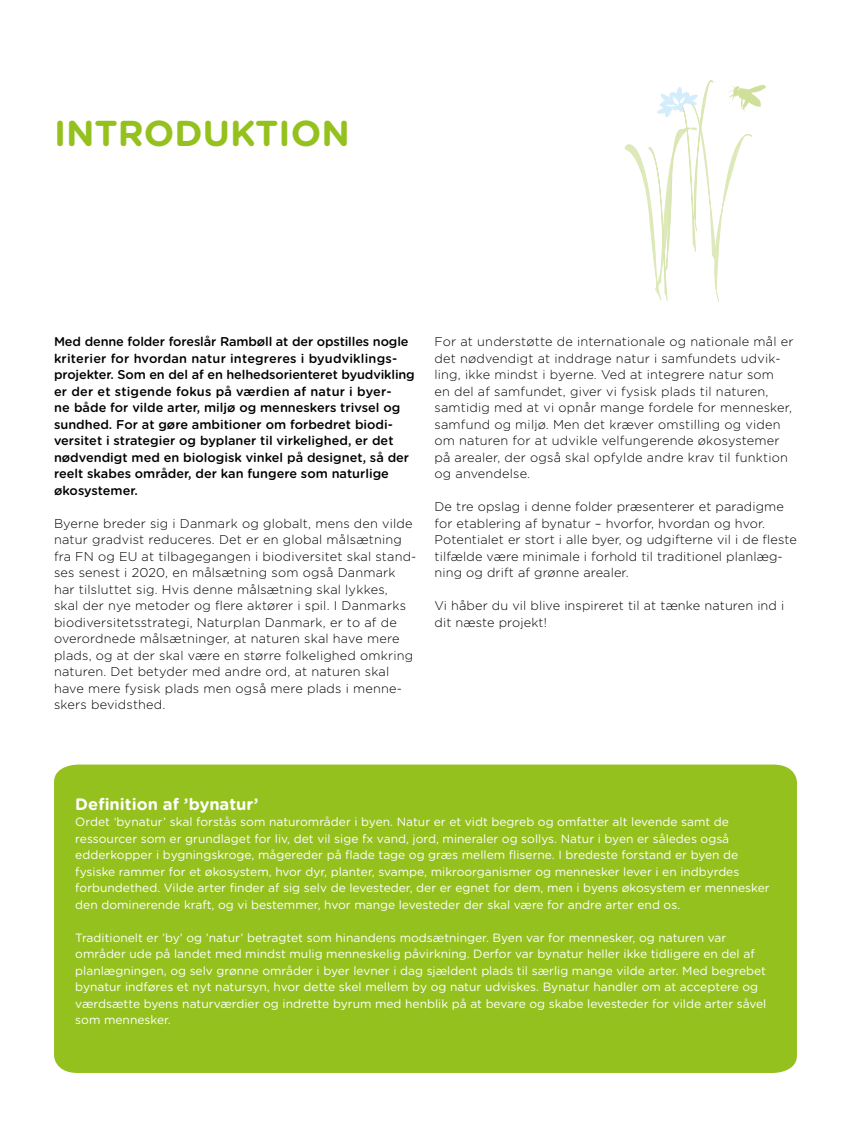
<style>
.page{position:relative;width:851px;height:1123px;background:#fff}
.page>*{position:absolute;margin:0;border:0;box-sizing:border-box;transform-origin:0 0}
.t1{font:700 36px "Gotham Rounded";color:#95c11f}
.t2{font:700 16.5px "Gotham Rounded";color:#fff}
.t3{font:300 12.75px/16.5px "Gotham Rounded";letter-spacing:.015em;color:#000}
.t4{font:500 12.75px/16.5px "Gotham Rounded";color:#000}
.t5{font:12px/16.5px "Gotham Rounded";color:#fff}
</style>
<div class="page">
<svg style="left:624px;top:80px;width:142px;height:222px"></svg>
<div style="left:54px;top:764px;width:742px;height:309px;background:#95c11f"></div>
<h1 class="t1" style="left:54px;top:111px;width:297px">INTRODUKTION</h1>
<p class="t4" style="left:54px;top:333px;width:362px">Med denne folder foreslår Rambøll at der opstilles nogle kriterier for hvordan natur integreres i byudviklings&shy;projekter. Som en del af en helhedsorienteret byudvikling er der et stigende fokus på værdien af natur i byer-<br>ne både for vilde arter, miljø og menneskers trivsel og sundhed. For at gøre ambitioner om forbedret biodi&shy;versitet i strategier og byplaner til virkelighed, er det nødvendigt med en biologisk vinkel på designet, så der reelt skabes områder, der kan fungere som naturlige økosystemer.</p>
<p class="t3" style="left:54px;top:515px;width:364px">Byerne breder sig i Danmark og globalt, mens den vilde natur gradvist reduceres. Det er en global målsætning fra FN og EU at tilbagegangen i biodiversitet skal stand&shy;ses senest i 2020, en målsætning som også Danmark har tilsluttet sig. Hvis denne målsætning skal lykkes,<br>skal der nye metoder og flere aktører i spil. I Danmarks biodiversitetsstrategi, Naturplan Danmark, er to af de overordnede målsætninger, at naturen skal have mere plads, og at der skal være en større folkelighed omkring naturen. Det betyder med andre ord, at naturen skal have mere fysisk plads men også mere plads i menne&shy;skers bevidsthed.</p>
<p class="t3" style="left:434px;top:333px;width:360px">For at understøtte de internationale og nationale mål er det nødvendigt at inddrage natur i samfundets udvik&shy;ling, ikke mindst i byerne. Ved at integrere natur som<br>en del af samfundet, giver vi fysisk plads til naturen, samtidig med at vi opnår mange fordele for mennesker, samfund og miljø. Men det kræver omstilling og viden om naturen for at udvikle velfungerende økosystemer på arealer, der også skal opfylde andre krav til funktion og anvendelse.</p>
<p class="t3" style="left:434px;top:498px;width:364px">De tre opslag i denne folder præsenterer et paradigme for etablering af bynatur – hvorfor, hvordan og hvor.<br>Potentialet er stort i alle byer, og udgifterne vil i de fleste tilfælde være minimale i forhold til traditionel planlæg&shy;ning og drift af grønne arealer.</p>
<p class="t3" style="left:434px;top:597px;width:351px">Vi håber du vil blive inspireret til at tænke naturen ind i dit næste projekt!</p>
<p class="t2" style="left:75px;top:794px;width:185px">Definition af ’bynatur’</p>
<p class="t5" style="left:75px;top:813px;width:696px">Ordet ‘bynatur’ skal forstås som naturområder i byen. Natur er et vidt begreb og omfatter alt levende samt de ressourcer som er grundlaget for liv, det vil sige fx vand, jord, mineraler og sollys. Natur i byen er således også edderkopper i bygningskroge, mågereder på flade tage og græs mellem fliserne. I bredeste forstand er byen de fysiske rammer for et økosystem, hvor dyr, planter, svampe, mikroorganismer og mennesker lever i en indbyrdes forbundethed. Vilde arter finder af sig selv de levesteder, der er egnet for dem, men i byens økosystem er mennesker den dominerende kraft, og vi bestemmer, hvor mange levesteder der skal være for andre arter end os.</p>
<p class="t5" style="left:75px;top:929px;width:692px">Traditionelt er ’by’ og ’natur’ betragtet som hinandens modsætninger. Byen var for mennesker, og naturen var områder ude på landet med mindst mulig menneskelig påvirkning. Derfor var bynatur heller ikke tidligere en del af planlægningen, og selv grønne områder i byer levner i dag sjældent plads til særlig mange vilde arter. Med begrebet bynatur indføres et nyt natursyn, hvor dette skel mellem by og natur udviskes. Bynatur handler om at acceptere og værdsætte byens naturværdier og indrette byrum med henblik på at bevare og skabe levesteder for vilde arter såvel som mennesker.</p>
</div>
